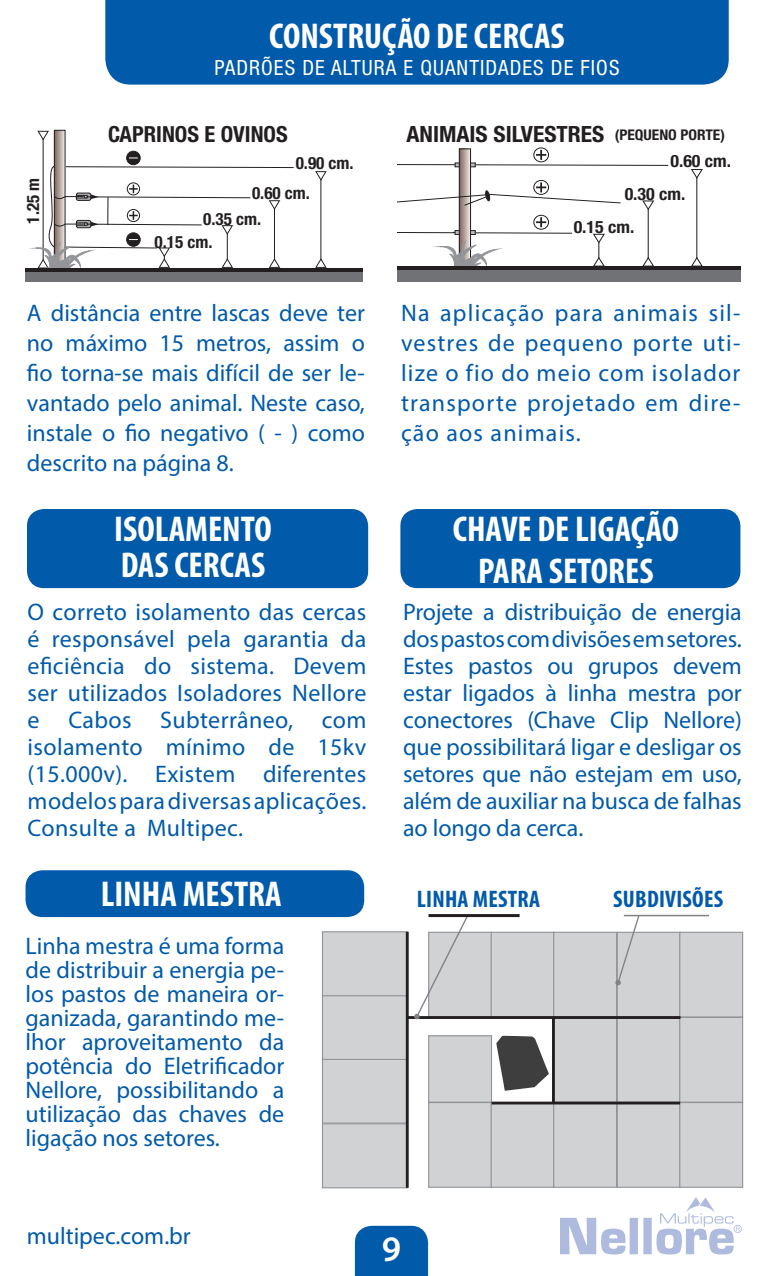
<style>
.page{position:relative;width:783px;height:1276px;background:#fff}
.page>*{position:absolute;margin:0;border:0;box-sizing:border-box;transform-origin:0 0}
.t1{font:700 condensed 36px/36px "Myriad Pro";color:#fff}
.t2{font:600 36px "Myriad Pro";color:#fff}
.t3{font:24px/27px "Myriad Pro";color:#015aaa;text-align:justify}
.t4{font:700 condensed 24px "Myriad Pro";letter-spacing:.01em;color:#015aaa}
.t5{font:700 condensed 22.5px "Helvetica Neue";color:#231f20;scale:1.05 1}
.t6{font:700 condensed 22.2px "Helvetica Neue";color:#231f20}
.t7{font:condensed 21px "Helvetica Neue";letter-spacing:.05em;color:#fff}
.t8{font:700 condensed 17.1px "Helvetica Neue";color:#231f20;scale:1.05 1}
.t9{font:700 condensed 17.1px "Helvetica Neue";color:#231f20}
.t10{font:700 condensed 16.8px "Helvetica Neue";color:#231f20}
.s1{font-size:14.7px}
</style>
<div class="page">
<div style="left:355px;top:1225px;width:73px;height:51px;background:#015aaa"></div>
<svg style="left:560px;top:1197px;width:179px;height:57px"></svg>
<div style="left:105px;top:0;width:623px;height:85px;background:#015aaa"></div>
<div style="left:27px;top:509px;width:341px;height:79px;background:#015aaa;border-radius:17px"></div>
<div style="left:400px;top:509px;width:340px;height:79px;background:#015aaa;border-radius:17px"></div>
<div style="left:26px;top:870px;width:338px;height:47px;background:#015aaa;border-radius:17px"></div>
<hr style="left:53px;top:166px;width:240px;height:2px;background:#231f20">
<div style="left:25px;top:268px;width:338px;height:14px;background:#717275"></div>
<hr style="left:274px;top:208px;width:1px;height:52px;background:#231f20">
<svg style="left:268px;top:200px;width:12px;height:9px"></svg>
<svg style="left:268px;top:259px;width:12px;height:9px"></svg>
<hr style="left:320px;top:179px;width:1px;height:81px;background:#231f20">
<svg style="left:315px;top:171px;width:11px;height:10px"></svg>
<svg style="left:315px;top:258px;width:11px;height:10px"></svg>
<hr style="left:43px;top:139px;width:1px;height:122px;background:#231f20">
<svg style="left:37px;top:131px;width:12px;height:9px"></svg>
<svg style="left:56px;top:132px;width:7px;height:34px"></svg>
<div style="left:54px;top:130px;width:11px;height:140px;border:1px solid #231f20"></div>
<hr style="left:25px;top:268px;width:338px;height:3px;background:#231f20">
<div style="left:127px;top:151px;width:13px;height:14px;background:#231f20;border-radius:50%"></div>
<div style="left:126px;top:151px;width:14px;height:14px;border:1px solid #231f20;border-radius:50%"></div>
<svg style="left:129px;top:157px;width:9px;height:2px"></svg>
<svg style="left:31px;top:166px;width:220px;height:106px"></svg>
<hr style="left:397px;top:232px;width:175px;height:2px;background:#231f20">
<hr style="left:397px;top:164px;width:271px;height:2px;background:#231f20">
<div style="left:397px;top:267px;width:343px;height:15px;background:#717275"></div>
<svg style="left:592px;top:234px;width:12px;height:33px"></svg>
<hr style="left:647px;top:208px;width:1px;height:51px;background:#231f20">
<svg style="left:642px;top:200px;width:12px;height:10px"></svg>
<svg style="left:642px;top:257px;width:12px;height:10px"></svg>
<hr style="left:696px;top:177px;width:1px;height:82px;background:#231f20">
<svg style="left:691px;top:169px;width:11px;height:10px"></svg>
<svg style="left:690px;top:257px;width:12px;height:10px"></svg>
<div style="left:455px;top:163px;width:20px;height:4px;border:1px solid #231f20"></div>
<hr style="left:455px;top:231px;width:20px;height:3px;background:#bcbdc0">
<div style="left:455px;top:230px;width:20px;height:5px;border:1px solid #231f20"></div>
<svg style="left:461px;top:151px;width:7px;height:89px"></svg>
<div style="left:459px;top:149px;width:11px;height:120px;border:1px solid #231f20"></div>
<svg style="left:434px;top:240px;width:68px;height:27px"></svg>
<hr style="left:397px;top:267px;width:343px;height:3px;background:#231f20">
<div style="left:533px;top:148px;width:15px;height:14px;border:1px solid #231f20;border-radius:50%"></div>
<svg style="left:536px;top:150px;width:10px;height:10px"></svg>
<div style="left:533px;top:180px;width:15px;height:15px;border:1px solid #231f20;border-radius:50%"></div>
<svg style="left:397px;top:182px;width:224px;height:25px"></svg>
<div style="left:533px;top:215px;width:15px;height:14px;border:1px solid #231f20;border-radius:50%"></div>
<svg style="left:536px;top:217px;width:10px;height:10px"></svg>
<div style="left:428px;top:932px;width:63px;height:85px;background:#d1d2d4"></div>
<div style="left:491px;top:932px;width:63px;height:85px;background:#d1d2d4"></div>
<div style="left:490px;top:931px;width:64px;height:86px;border:1px solid #939598"></div>
<div style="left:553px;top:932px;width:63px;height:85px;background:#d1d2d4"></div>
<div style="left:553px;top:931px;width:64px;height:86px;border:1px solid #939598"></div>
<div style="left:617px;top:932px;width:63px;height:85px;background:#d1d2d4"></div>
<div style="left:616px;top:931px;width:64px;height:86px;border:1px solid #939598"></div>
<div style="left:679px;top:932px;width:63px;height:85px;background:#d1d2d4"></div>
<div style="left:679px;top:931px;width:64px;height:86px;border:1px solid #939598"></div>
<div style="left:428px;top:1035px;width:63px;height:67px;background:#d1d2d4"></div>
<div style="left:428px;top:1035px;width:64px;height:67px;border:1px solid #939598"></div>
<div style="left:553px;top:1017px;width:63px;height:85px;background:#d1d2d4"></div>
<div style="left:617px;top:1017px;width:63px;height:85px;background:#d1d2d4"></div>
<div style="left:616px;top:1017px;width:64px;height:85px;border:1px solid #939598"></div>
<div style="left:679px;top:1017px;width:63px;height:85px;background:#d1d2d4"></div>
<div style="left:679px;top:1017px;width:64px;height:85px;border:1px solid #939598"></div>
<div style="left:428px;top:1102px;width:63px;height:85px;background:#d1d2d4"></div>
<div style="left:428px;top:1102px;width:64px;height:85px;border:1px solid #939598"></div>
<div style="left:491px;top:1102px;width:63px;height:85px;background:#d1d2d4"></div>
<div style="left:490px;top:1102px;width:64px;height:85px;border:1px solid #939598"></div>
<div style="left:553px;top:1102px;width:63px;height:85px;background:#d1d2d4"></div>
<div style="left:553px;top:1102px;width:64px;height:85px;border:1px solid #939598"></div>
<div style="left:617px;top:1102px;width:63px;height:85px;background:#d1d2d4"></div>
<div style="left:616px;top:1102px;width:64px;height:85px;border:1px solid #939598"></div>
<div style="left:679px;top:1102px;width:63px;height:85px;background:#d1d2d4"></div>
<div style="left:679px;top:1102px;width:64px;height:85px;border:1px solid #939598"></div>
<div style="left:322px;top:1123px;width:85px;height:64px;background:#d1d2d4"></div>
<div style="left:322px;top:1123px;width:86px;height:65px;border:1px solid #939598"></div>
<div style="left:322px;top:1059px;width:85px;height:64px;background:#d1d2d4"></div>
<div style="left:322px;top:1058px;width:86px;height:65px;border:1px solid #939598"></div>
<div style="left:322px;top:995px;width:85px;height:64px;background:#d1d2d4"></div>
<div style="left:322px;top:995px;width:86px;height:65px;border:1px solid #939598"></div>
<div style="left:322px;top:931px;width:85px;height:64px;background:#d1d2d4"></div>
<div style="left:322px;top:931px;width:86px;height:65px;border:1px solid #939598"></div>
<hr style="left:406px;top:931px;width:2px;height:256px;background:#231f20">
<hr style="left:552px;top:1017px;width:2px;height:85px;background:#231f20">
<hr style="left:407px;top:1016px;width:273px;height:3px;background:#231f20">
<hr style="left:491px;top:1101px;width:189px;height:3px;background:#231f20">
<svg style="left:496px;top:1035px;width:52px;height:55px"></svg>
<svg style="left:414px;top:917px;width:55px;height:102px"></svg>
<svg style="left:615px;top:914px;width:25px;height:71px"></svg>
<hr style="left:428px;top:914px;width:91px;height:3px;background:#231f20">
<hr style="left:623px;top:915px;width:85px;height:1px;background:#808285">
<h1 class="t1" style="left:269px;top:17px;width:297px">CONSTRUÇÃO DE CERCAS</h1>
<p class="t7" style="left:214px;top:56px;width:406px">PADRÕES DE ALTURA E QUANTIDADES DE FIOS</p>
<p class="t9" style="left:23px;top:224px;width:47px;rotate:-90deg">1.25 m</p>
<p class="t6" style="left:108px;top:121px;width:181px">CAPRINOS E OVINOS</p>
<p class="t10" style="left:295px;top:153px;width:59px">0.90 cm.</p>
<p class="t10" style="left:252px;top:183px;width:59px">0.60 cm.</p>
<p class="t10" style="left:203px;top:208px;width:59px">0.35 cm.</p>
<p class="t10" style="left:154px;top:231px;width:59px">0.15 cm.</p>
<p class="t3" style="left:27px;top:298px;width:339px;line-height:30px">A distância entre lascas deve ter no máximo 15 metros, assim o fio torna-se mais difícil de ser le&shy;vantado pelo animal. Neste caso, instale o fio negativo ( - ) como descrito na página 8.</p>
<p class="t5" style="left:406px;top:120px;width:305px">ANIMAIS SILVESTRES <span class="s1">(PEQUENO PORTE)</span></p>
<p class="t8" style="left:670px;top:151px;width:59px">0.60 cm.</p>
<p class="t8" style="left:624px;top:184px;width:59px">0.30 cm.</p>
<p class="t8" style="left:573px;top:216px;width:59px">0.15 cm.</p>
<p class="t3" style="left:401px;top:298px;width:341px;line-height:30px">Na aplicação para animais sil&shy;vestres de pequeno porte uti&shy;lize o fio do meio com isolador transporte projetado em dire&shy;ção aos animais.</p>
<h1 class="t1" style="left:114px;top:510px;width:159px">ISOLAMENTO<br>DAS CERCAS</h1>
<h1 class="t1" style="left:452px;top:507px;width:228px;line-height:42px;text-align:center">CHAVE DE LIGAÇÃO<br>PARA SETORES</h1>
<p class="t3" style="left:28px;top:597px;width:340px">O correto isolamento das cercas é responsável pela garantia da eficiência do sistema. Devem ser utilizados Isoladores Nellore e Cabos Subterrâneo, com isolamento mínimo de 15kv (15.000v). Existem diferentes modelos para diversas aplicações.<br>Consulte a Multipec.</p>
<h1 class="t1" style="left:101px;top:875px;width:182px">LINHA MESTRA</h1>
<p class="t3" style="left:26px;top:933px;width:260px;line-height:24px">Linha mestra é uma forma de distribuir a energia pe&shy;los pastos de maneira or&shy;ganizada, garantindo me&shy;lhor aproveitamento da potência do Eletrificador Nellore, possibilitando a utilização das chaves de ligação nos setores.</p>
<p class="t3" style="left:403px;top:597px;width:340px">Projete a distribuição de energia dos pastos com divisões em setores.<br>Estes pastos ou grupos devem estar ligados à linha mestra por conectores (Chave Clip Nellore) que possibilitará ligar e desligar os setores que não estejam em uso, além de auxiliar na busca de falhas ao longo da cerca.</p>
<p class="t4" style="left:416px;top:884px;width:125px">LINHA MESTRA</p>
<p class="t4" style="left:613px;top:884px;width:111px">SUBDIVISÕES</p>
<p class="t3" style="left:27px;top:1221px;width:165px">multipec.com.br</p>
<h1 class="t2" style="left:382px;top:1226px;width:21px">9</h1>
</div>
